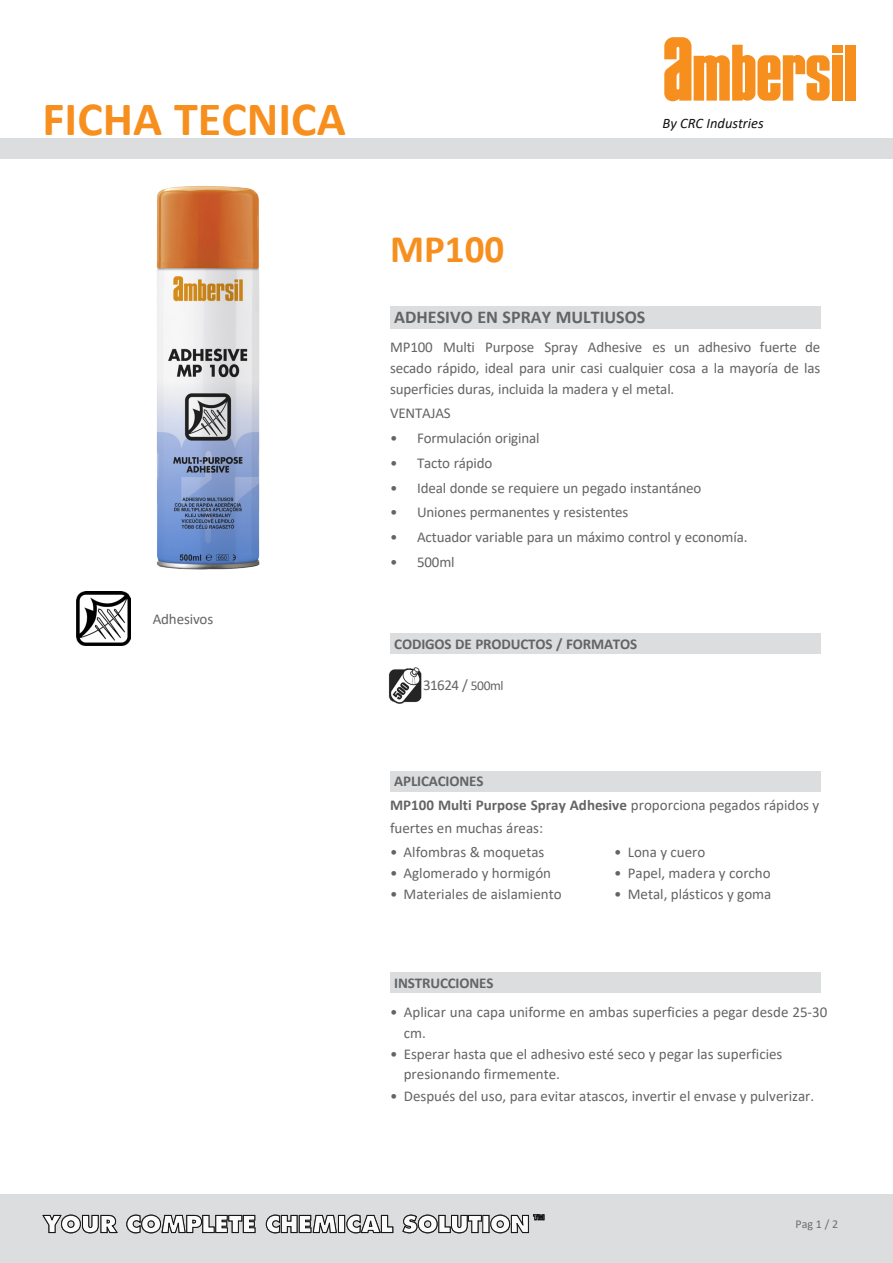
<style>
.page{position:relative;width:893px;height:1263px;background:#fff}
.page>*{position:absolute;margin:0;border:0;box-sizing:border-box;transform-origin:0 0}
.t1{font:700 48px "Calibri";color:#f78f1e}
.t2{font:700 39px "Calibri";color:#f78f1e}
.t3{font:700 18px "Calibri";color:#636466}
.t4{font:15px/21px "Calibri";color:#636466}
.t5{font:700 15px "Calibri";letter-spacing:-.01em;color:#636466}
.t6{font:italic 14.55px "Calibri";color:#111417}
.t7{font:12px "Calibri";color:#6d6e71}
.s1{font-size:13.5px}
.s2{font-weight:700}
</style>
<div class="page">
<img style="left:156px;top:185px;width:104px;height:384px">
<div style="left:0;top:1195px;width:893px;height:68px;background:#dcddde"></div>
<svg style="left:42px;top:1214px;width:76px;height:19px"></svg>
<svg style="left:126px;top:1214px;width:419px;height:19px"></svg>
<img style="left:77px;top:592px;width:54px;height:54px">
<div style="left:0;top:138px;width:893px;height:21px;background:#dcddde"></div>
<div style="left:845px;top:45px;width:10px;height:56px;background:#f78f1e"></div>
<div style="left:832px;top:45px;width:10px;height:7px;background:#f78f1e"></div>
<div style="left:832px;top:55px;width:10px;height:46px;background:#f78f1e"></div>
<svg style="left:664px;top:37px;width:166px;height:64px"></svg>
<div style="left:390px;top:306px;width:430px;height:23px;background:#dcddde"></div>
<div style="left:390px;top:771px;width:430px;height:20px;background:#dcddde"></div>
<div style="left:390px;top:973px;width:430px;height:20px;background:#dcddde"></div>
<div style="left:390px;top:634px;width:430px;height:20px;background:#dcddde"></div>
<img style="left:388px;top:668px;width:34px;height:36px">
<h1 class="t1" style="left:43px;top:85px;width:305px">FICHA TECNICA</h1>
<p class="t4" style="left:153px;top:608px;width:62px">Adhesivos</p>
<p class="t6" style="left:663px;top:114px;width:103px">By CRC Industries</p>
<h2 class="t2" style="left:390px;top:221px;width:116px">MP100</h2>
<p class="t3" style="left:394px;top:304px;width:253px">ADHESIVO EN SPRAY MULTIUSOS</p>
<p class="t4" style="left:390px;top:336px;width:432px;text-align:justify">MP100 Multi Purpose Spray Adhesive es un adhesivo fuerte de secado rápido, ideal para unir casi cualquier cosa a la mayoría de las superficies duras, incluida la madera y el metal.</p>
<p class="t4" style="left:390px;top:403px;width:62px">VENTAJAS</p>
<p class="t4" style="left:390px;top:427px;width:151px">• Formulación original</p>
<p class="t4" style="left:390px;top:452px;width:104px">• Tacto rápido</p>
<p class="t4" style="left:390px;top:477px;width:313px">• Ideal donde se requiere un pegado instantáneo</p>
<p class="t4" style="left:390px;top:502px;width:240px">• Uniones permanentes y resistentes</p>
<p class="t4" style="left:390px;top:526px;width:359px">• Actuador variable para un máximo control y economía.</p>
<p class="t4" style="left:390px;top:551px;width:66px">• 500ml</p>
<p class="t5" style="left:394px;top:633px;width:245px">CODIGOS DE PRODUCTOS / FORMATOS</p>
<p class="t4" style="left:423px;top:674px;width:82px">31624 / <span class="s1">500ml</span></p>
<p class="t4" style="left:390px;top:769px;width:431px;line-height:23.7px"><span class="s2">APLICACIONES<br>MP100 Multi Purpose Spray Adhesive</span> proporciona pegados rápidos y fuertes en muchas áreas:</p>
<p class="t4" style="left:390px;top:841px;width:156px">• Alfombras &amp; moquetas</p>
<p class="t4" style="left:390px;top:862px;width:163px">• Aglomerado y hormigón</p>
<p class="t4" style="left:390px;top:883px;width:173px">• Materiales de aislamiento</p>
<p class="t5" style="left:394px;top:972px;width:101px">INSTRUCCIONES</p>
<p class="t4" style="left:614px;top:841px;width:93px">• Lona y cuero</p>
<p class="t4" style="left:614px;top:862px;width:158px">• Papel, madera y corcho</p>
<p class="t4" style="left:614px;top:883px;width:159px">• Metal, plásticos y goma</p>
<p class="t4" style="left:404px;top:1001px;width:425px;text-indent:-13px">• Aplicar una capa uniforme en ambas superficies a pegar desde 25-30 cm.</p>
<p class="t4" style="left:404px;top:1044px;width:380px;line-height:20.1px;text-indent:-14px">• Esperar hasta que el adhesivo esté seco y pegar las superficies presionando firmemente.</p>
<p class="t4" style="left:390px;top:1085px;width:426px">• Después del uso, para evitar atascos, invertir el envase y pulverizar.</p>
<p class="t7" style="left:795px;top:1215px;width:44px">Pag 1 / 2</p>
</div>
